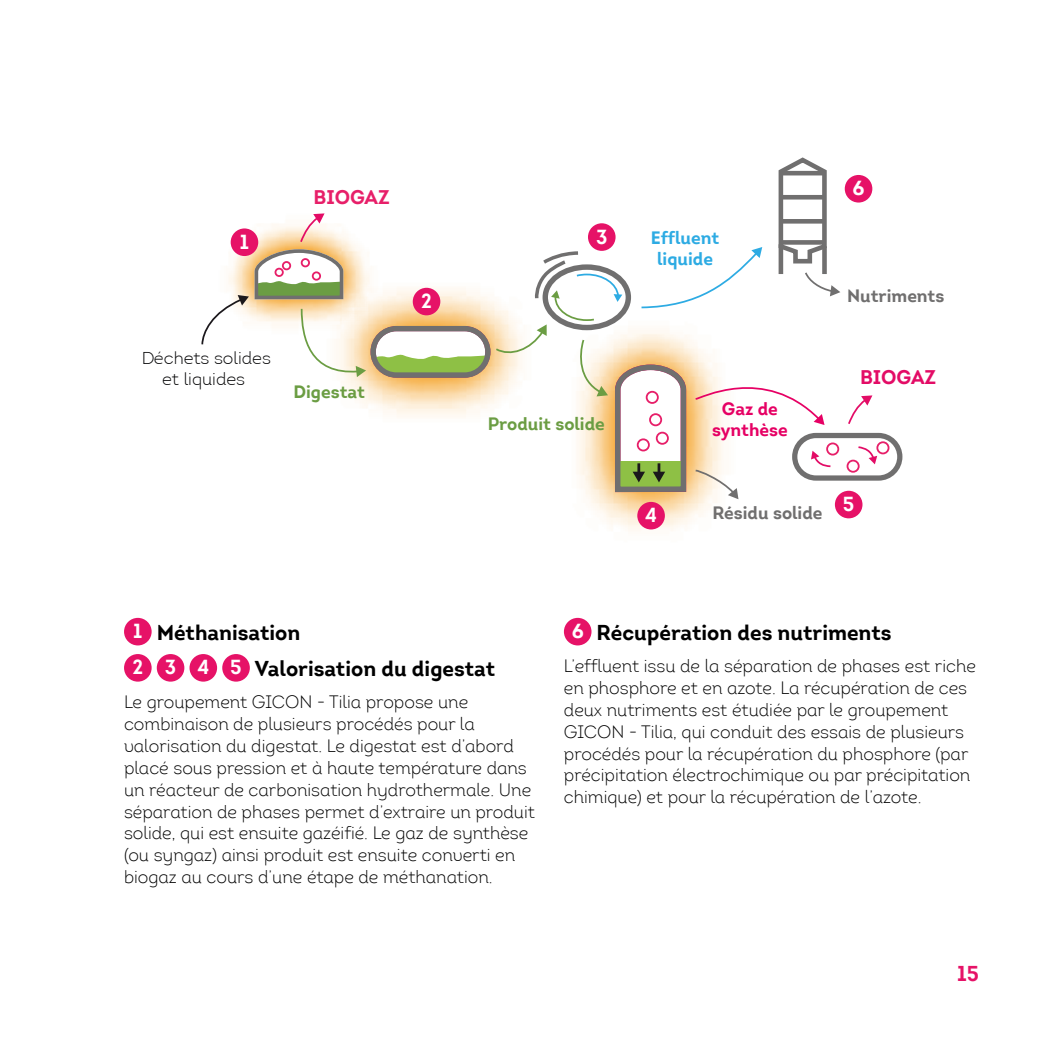
<style>
.page{position:relative;width:1042px;height:1042px;background:#fff}
.page>*{position:absolute;margin:0;border:0;box-sizing:border-box;transform-origin:0 0}
.t1{font:700 21px/36.2px "Intro";color:#000}
.t2{font:700 21px "Intro";color:#e61267}
.t3{font:700 19.78px "Intro";color:#fff}
.t4{font:700 19.25px "Intro";letter-spacing:-.005em;color:#e30c66}
.t5{font:700 19.25px "Intro";letter-spacing:-.005em;color:#e71f69}
.t6{font:17.5px/21.9px "Intro Light Alt";color:#000}
.t7{font:300 17.5px/21px "Intro";color:#020203;text-align:center}
.t8{font:700 17.5px "Intro";color:#706f6f}
.t9{font:700 17.5px "Intro";color:#6b9d43}
.t10{font:700 17.5px/21px "Intro";color:#2dabe3;text-align:center}
.t11{font:700 17.5px/21px "Intro";color:#e60064;text-align:center}
.s1{font-size:19.78px;color:#fff}
</style>
<div class="page">
<img style="left:590px;top:499px;width:149px;height:32px">
<img style="left:341px;top:271px;width:31px;height:137px">
<div style="left:792px;top:433px;width:110px;height:48px;border:5px solid #706f6f;border-radius:21px"></div>
<svg style="left:848px;top:395px;width:24px;height:29px"></svg>
<svg style="left:856px;top:446px;width:21px;height:18px"></svg>
<svg style="left:201px;top:213px;width:165px;height:164px"></svg>
<div style="left:282px;top:261px;width:9px;height:9px;border:2px solid #e71f69;border-radius:50%"></div>
<div style="left:312px;top:271px;width:9px;height:10px;border:2px solid #e71f69;border-radius:50%"></div>
<div style="left:301px;top:258px;width:9px;height:9px;border:2px solid #e71f69;border-radius:50%"></div>
<div style="left:274px;top:268px;width:10px;height:9px;border:2px solid #e71f69;border-radius:50%"></div>
<div style="left:876px;top:441px;width:13px;height:13px;border:2px solid #e71f69;border-radius:50%"></div>
<div style="left:846px;top:460px;width:13px;height:13px;border:2px solid #e71f69;border-radius:50%"></div>
<svg style="left:372px;top:157px;width:468px;height:342px"></svg>
<div style="left:124px;top:618px;width:28px;height:27px;background:#e61267;border-radius:50%"></div>
<div style="left:124px;top:654px;width:28px;height:27px;background:#e61267;border-radius:50%"></div>
<div style="left:157px;top:654px;width:27px;height:27px;background:#e61267;border-radius:50%"></div>
<div style="left:189px;top:654px;width:28px;height:27px;background:#e61267;border-radius:50%"></div>
<div style="left:222px;top:654px;width:28px;height:27px;background:#e61267;border-radius:50%"></div>
<div style="left:564px;top:618px;width:27px;height:27px;background:#e61267;border-radius:50%"></div>
<div style="left:231px;top:228px;width:27px;height:28px;background:#e61267;border-radius:50%"></div>
<div style="left:413px;top:288px;width:27px;height:27px;background:#e61267;border-radius:50%"></div>
<div style="left:588px;top:223px;width:27px;height:28px;background:#e61267;border-radius:50%"></div>
<div style="left:637px;top:502px;width:28px;height:27px;background:#e61267;border-radius:50%"></div>
<div style="left:835px;top:491px;width:27px;height:27px;background:#e61267;border-radius:50%"></div>
<div style="left:845px;top:175px;width:27px;height:28px;background:#e61267;border-radius:50%"></div>
<p class="t3" style="left:240px;top:229px;width:11px">1</p>
<p class="t5" style="left:314px;top:185px;width:78px">BIOGAZ</p>
<p class="t7" style="left:141px;top:347px;width:131px">Déchets solides et liquides</p>
<p class="t9" style="left:294px;top:380px;width:73px">Digestat</p>
<p class="t3" style="left:421px;top:288px;width:12px">2</p>
<p class="t3" style="left:596px;top:224px;width:13px">3</p>
<p class="t9" style="left:488px;top:413px;width:119px">Produit solide</p>
<p class="t10" style="left:651px;top:227px;width:70px">Effluent liquide</p>
<p class="t3" style="left:852px;top:176px;width:14px">6</p>
<p class="t8" style="left:847px;top:285px;width:99px">Nutriments</p>
<p class="t3" style="left:645px;top:503px;width:13px">4</p>
<p class="t11" style="left:712px;top:398px;width:77px">Gaz de synthèse</p>
<p class="t4" style="left:860px;top:365px;width:78px">BIOGAZ</p>
<p class="t8" style="left:712px;top:502px;width:111px">Résidu solide</p>
<p class="t3" style="left:843px;top:491px;width:13px">5</p>
<p class="t1" style="left:132px;top:614px;width:364px"><span class="s1">1</span> Méthanisation<br><span class="s1">2 3 4 5</span> Valorisation du digestat</p>
<p class="t6" style="left:124px;top:691px;width:412px">Le groupement GICON - Tilia propose une combinaison de plusieurs procédés pour la valorisation du digestat. Le digestat est d’abord placé sous pression et à haute température dans un réacteur de carbonisation hydrothermale. Une séparation de phases permet d’extraire un produit solide, qui est ensuite gazéifié. Le gaz de synthèse (ou syngaz) ainsi produit est ensuite converti en biogaz au cours d’une étape de méthanation.</p>
<p class="t1" style="left:572px;top:614px;width:321px"><span class="s1">6</span> Récupération des nutriments</p>
<p class="t6" style="left:564px;top:655px;width:413px">L’effluent issu de la séparation de phases est riche en phosphore et en azote. La récupération de ces deux nutriments est étudiée par le groupement GICON - Tilia, qui conduit des essais de plusieurs procédés pour la récupération du phosphore (par précipitation électrochimique ou par précipitation chimique) et pour la récupération de l’azote.</p>
<p class="t2" style="left:957px;top:960px;width:23px">15</p>
</div>
